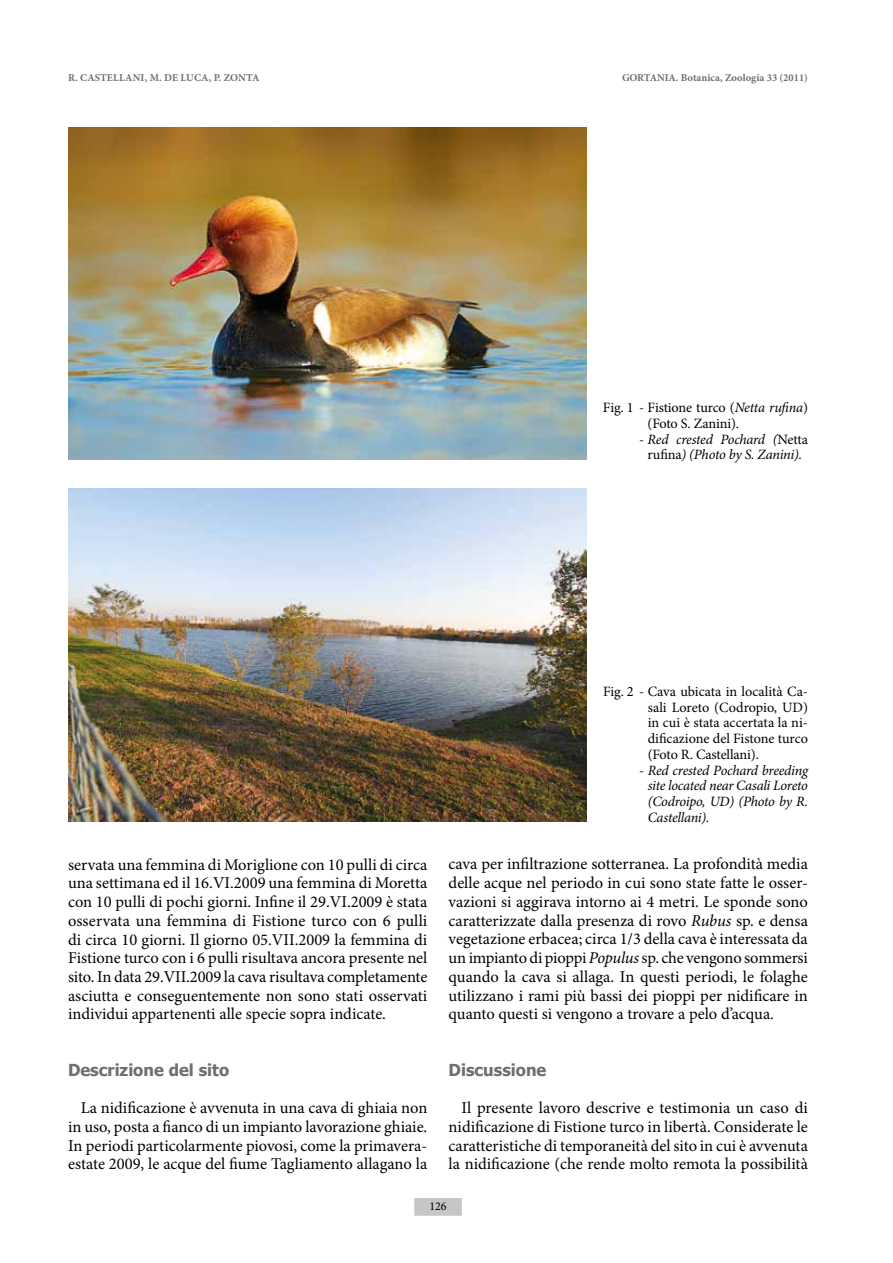
<style>
.page{position:relative;width:893px;height:1263px;background:#fff}
.page>*{position:absolute;margin:0;border:0;box-sizing:border-box;transform-origin:0 0}
.t1{font:16.5px/18.8px "Minion Pro";color:#000;text-align:justify}
.t2{font:700 16.5px "Tahoma";color:#6f6f6f}
.t3{font:14.25px/15.8px "Minion Pro";color:#000}
.t4{font:italic 14.25px/15.8px "Minion Pro";letter-spacing:-.015em;color:#000;text-align:center}
.t5{font:12px "Minion Pro";color:#000}
.t6{font:700 10.5px "Minion Pro";color:#6f6f6f}
.s1{font-style:italic}
.s2{font-style:normal}
</style>
<div class="page">
<div style="left:415px;top:1198px;width:46px;height:17px;background:#c6c6c6"></div>
<img style="left:68px;top:128px;width:519px;height:331px">
<img style="left:68px;top:488px;width:519px;height:333px">
<p class="t6" style="left:68px;top:70px;width:20px">R. CAST</p>
<p class="t6" style="left:107px;top:70px;width:14px">ELLAN</p>
<p class="t6" style="left:141px;top:70px;width:98px">I, M. DE LUCA, P. ZONTA</p>
<p class="t6" style="left:622px;top:70px;width:187px">GORTANIA. BOTANICA, ZOOLOGIA 33 (2011)</p>
<p class="t3" style="left:648px;top:400px;width:162px;text-indent:-45px">Fig. 1 - Fistione turco (<span class="s1">Netta rufina</span>) (Foto S. Zanini).</p>
<p class="t4" style="left:639px;top:431px;width:170px"><span class="s2">-</span> Red crested Pochard (<span class="s2">Netta rufina</span>) (Photo by S. Zanini).</p>
<p class="t1" style="left:68px;top:855px;width:361px">servata una femmina di Moriglione con 10 pulli di circa una settimana ed il 16.VI.2009 una femmina di Moretta con 10 pulli di pochi giorni. Infine il 29.VI.2009 è stata osservata una femmina di Fistione turco con 6 pulli di circa 10 giorni. Il giorno 05.VII.2009 la femmina di Fistione turco con i 6 pulli risultava ancora presente nel sito. In data 29.VII.2009 la cava risultava completamente asciutta e conseguentemente non sono stati osservati individui appartenenti alle specie sopra indicate.</p>
<p class="t2" style="left:68px;top:1058px;width:163px">Descrizione del sito</p>
<p class="t1" style="left:68px;top:1099px;width:361px;text-indent:13px">La nidificazione è avvenuta in una cava di ghiaia non in uso, posta a fianco di un impianto lavorazione ghiaie.<br>In periodi particolarmente piovosi, come la primavera&shy;estate 2009, le acque del fiume Tagliamento allagano la</p>
<p class="t3" style="left:648px;top:683px;width:162px;text-align:justify;text-indent:-45px">Fig. 2 - Cava ubicata in località Ca&shy;sali Loreto (Codropio, UD) in cui è stata accertata la ni&shy;dificazione del Fistone turco (Foto R. Castellani).</p>
<p class="t4" style="left:648px;top:762px;width:163px;text-align:justify;text-indent:-9px"><span class="s2">-</span> Red crested Pochard breeding site located near Casali Loreto (Codroipo, UD) (Photo by R.<br>Castellani).</p>
<p class="t1" style="left:449px;top:855px;width:361px">cava per infiltrazione sotterranea. La profondità media delle acque nel periodo in cui sono state fatte le osser&shy;vazioni si aggirava intorno ai 4 metri. Le sponde sono caratterizzate dalla presenza di rovo <span class="s1">Rubus</span> sp. e densa vegetazione erbacea; circa 1/3 della cava è interessata da un impianto di pioppi <span class="s1">Populus</span> sp. che vengono sommersi quando la cava si allaga. In questi periodi, le folaghe utilizzano i rami più bassi dei pioppi per nidificare in quanto questi si vengono a trovare a pelo d’acqua.</p>
<p class="t2" style="left:449px;top:1058px;width:99px">Discussione</p>
<p class="t1" style="left:449px;top:1098px;width:361px;text-indent:13px">Il presente lavoro descrive e testimonia un caso di nidificazione di Fistione turco in libertà. Considerate le caratteristiche di temporaneità del sito in cui è avvenuta la nidificazione (che rende molto remota la possibilità</p>
<p class="t5" style="left:429px;top:1198px;width:19px">126</p>
</div>
